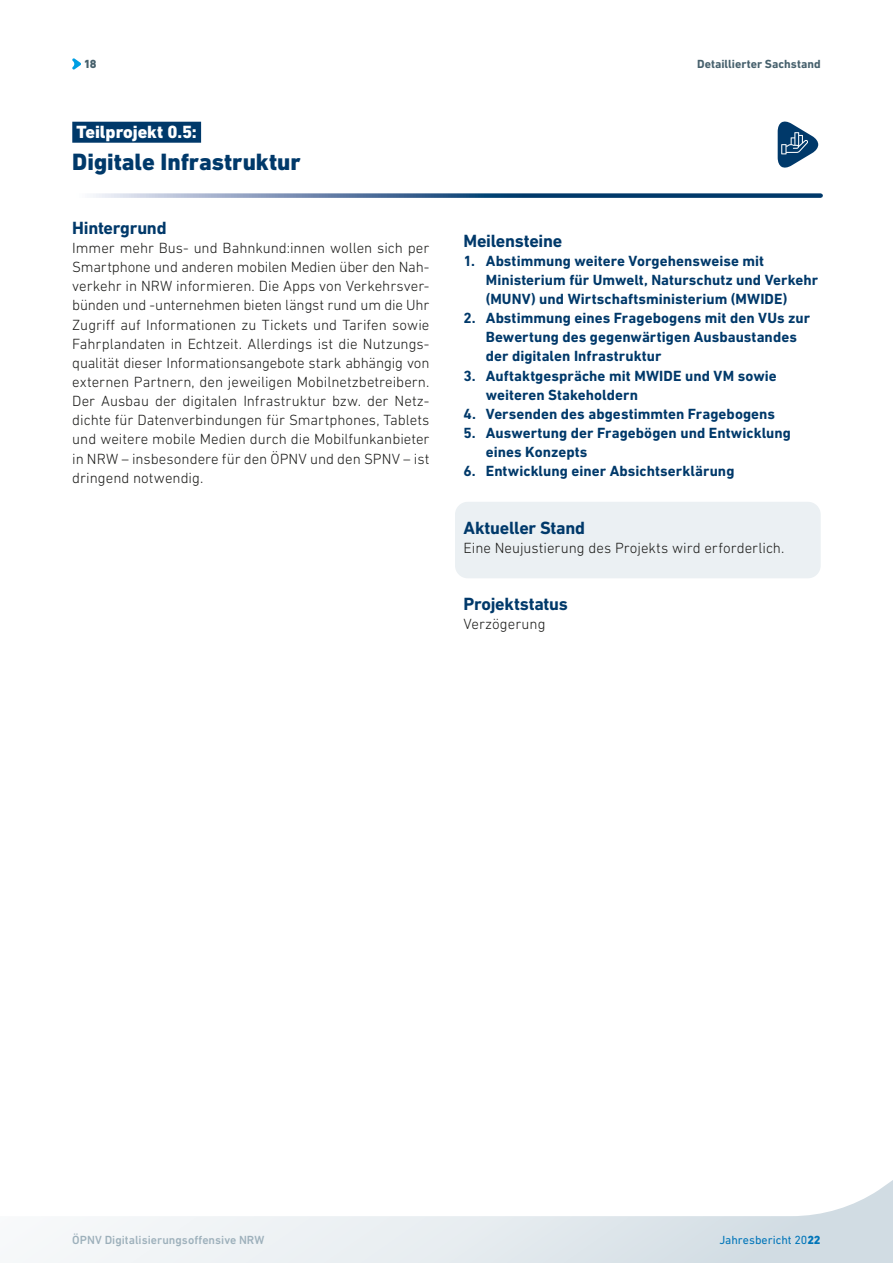
<style>
.page{position:relative;width:893px;height:1263px;background:#fff}
.page>*{position:absolute;margin:0;border:0;box-sizing:border-box;transform-origin:0 0}
.t1{font:800 24px "DIN Next LT Pro";color:#00396a}
.t2{font:700 18px "DIN Next LT Pro";letter-spacing:-.015em;color:#00396a}
.t3{font:800 18px "DIN Next LT Pro";color:#fff}
.t4{font:300 15px/19.2px "DIN Next LT Pro";color:#1d1d1b;text-align:justify}
.t5{font:700 15px/19.2px "DIN Next LT Pro";letter-spacing:.005em;color:#00396a}
.t6{font:500 12px "DIN Next LT Pro";letter-spacing:.005em;color:#9db0bb}
.t7{font:700 12px "DIN Next LT Pro";letter-spacing:.005em;color:#46606c}
.t8{font:12px "DIN Next LT Pro";color:#0075b9}
.t9{font:800 12px "DIN Next LT Pro";color:#46606c}
.s1{font-weight:800}
</style>
<div class="page">
<svg style="left:43px;top:1180px;width:850px;height:83px"></svg>
<svg style="left:72px;top:58px;width:9px;height:12px"></svg>
<div style="left:455px;top:502px;width:366px;height:76px;background:#ebf0f3;border-radius:13px"></div>
<div style="left:72px;top:122px;width:129px;height:21px;background:#00396a"></div>
<svg style="left:93px;top:193px;width:728px;height:5px;background:#55789d"></svg>
<svg style="left:777px;top:121px;width:42px;height:47px"></svg>
<p class="t9" style="left:84px;top:57px;width:14px">18</p>
<p class="t3" style="left:77px;top:121px;width:122px">Teilprojekt 0.5:</p>
<h1 class="t1" style="left:72px;top:148px;width:230px">Digitale Infrastruktur</h1>
<p class="t2" style="left:72px;top:217px;width:96px">Hintergrund</p>
<p class="t4" style="left:72px;top:238px;width:359px">Immer mehr Bus- und Bahnkund:innen wollen sich per Smartphone und anderen mobilen Medien über den Nah&shy;verkehr in NRW informieren. Die Apps von Verkehrsver&shy;bünden und -unternehmen bieten längst rund um die Uhr Zugriff auf Informationen zu Tickets und Tarifen sowie Fahrplandaten in Echtzeit. Allerdings ist die Nutzungs&shy;qualität dieser Informationsangebote stark abhängig von externen Partnern, den jeweiligen Mobilnetzbetreibern.<br>Der Ausbau der digitalen Infrastruktur bzw. der Netz&shy;dichte für Datenverbindungen für Smartphones, Tablets und weitere mobile Medien durch die Mobilfunkanbieter in NRW – insbesondere für den ÖPNV und den SPNV – ist dringend notwendig.</p>
<p class="t7" style="left:697px;top:57px;width:125px">Detaillierter Sachstand</p>
<p class="t2" style="left:463px;top:230px;width:100px">Meilensteine</p>
<p class="t5" style="left:486px;top:251px;width:334px;text-indent:-22px">1. Abstimmung weitere Vorgehensweise mit<br>Ministerium für Umwelt, Naturschutz und Verkehr (MUNV) und Wirtschaftsministerium (MWIDE)</p>
<p class="t5" style="left:486px;top:308px;width:326px;text-indent:-22px">2. Abstimmung eines Fragebogens mit den VUs zur<br>Bewertung des gegenwärtigen Ausbaustandes der digitalen Infrastruktur</p>
<p class="t5" style="left:486px;top:366px;width:293px;text-indent:-22px">3. Auftaktgespräche mit MWIDE und VM sowie weiteren Stakeholdern</p>
<p class="t5" style="left:463px;top:404px;width:313px">4. Versenden des abgestimmten Fragebogens</p>
<p class="t5" style="left:486px;top:423px;width:307px;text-indent:-22px">5. Auswertung der Fragebögen und Entwicklung eines Konzepts</p>
<p class="t5" style="left:463px;top:462px;width:272px">6. Entwicklung einer Absichtserklärung</p>
<p class="t2" style="left:463px;top:517px;width:123px">Aktueller Stand</p>
<p class="t4" style="left:463px;top:538px;width:322px">Eine Neujustierung des Projekts wird erforderlich.</p>
<p class="t2" style="left:463px;top:594px;width:106px">Projektstatus</p>
<p class="t4" style="left:463px;top:614px;width:84px">Verzögerung</p>
<p class="t6" style="left:72px;top:1233px;width:194px">ÖPNV Digitalisierungsoffensive NRW</p>
<p class="t8" style="left:719px;top:1233px;width:103px">Jahresbericht 20<span class="s1">22</span></p>
</div>
